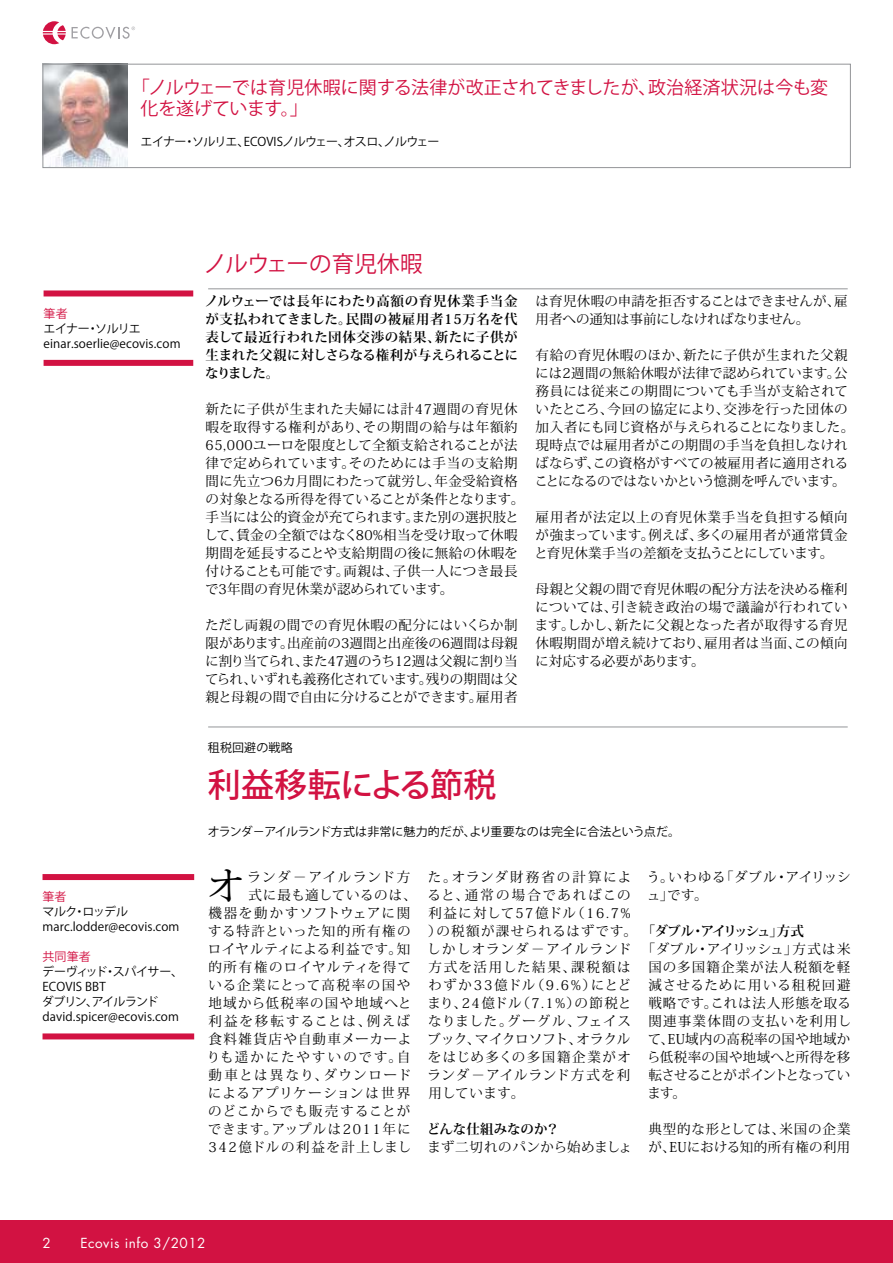
<style>
.page{position:relative;width:893px;height:1263px;background:#fff}
.page>*{position:absolute;margin:0;border:0;box-sizing:border-box;transform-origin:0 0}
.t1{font:37.8px "Koz Min Pro";color:#000}
.t2{font:500 33px "Koz Go Pro";color:#d21242}
.t3{font:22.5px "Koz Go Pro";color:#d21242}
.t4{font:18px/21px "Koz Go Pro";letter-spacing:-.01em;color:#d21242}
.t5{font:13.5px/18px "Koz Min Pro";letter-spacing:.025em;color:#000}
.t6{font:13.5px/18px "Koz Min Pro";letter-spacing:.085em;color:#000}
.t7{font:700 13.5px/18px "Koz Min Pro";color:#000;text-align:justify}
.t8{font:13.5px/18px "Koz Min Pro";letter-spacing:-.01em;color:#000}
.t9{font:13.5px "Koz Min Pro";letter-spacing:.09em;color:#000}
.t10{font:13.5px "Koz Min Pro";letter-spacing:.11em;color:#000}
.t11{font:13.5px "Koz Min Pro";letter-spacing:.08em;color:#000}
.t12{font:13.5px "Futura";letter-spacing:.04em;color:#fff}
.t13{font:13.5px "Koz Min Pro";letter-spacing:.045em;color:#000}
.t14{font:13.5px "Koz Min Pro";letter-spacing:.115em;color:#000}
.t15{font:13.5px "Koz Min Pro";letter-spacing:.105em;color:#000}
.t16{font:13.5px "Koz Min Pro";letter-spacing:.135em;color:#000}
.t17{font:13.5px "Koz Min Pro";letter-spacing:.14em;color:#000}
.t18{font:13.5px "Koz Min Pro";letter-spacing:.13em;color:#000}
.t19{font:13.5px "Koz Min Pro";letter-spacing:.055em;color:#000}
.t20{font:12px/15px "Koz Go Pro";letter-spacing:.01em;color:#000}
.t21{font:12px "Koz Go Pro";letter-spacing:-.05em;color:#000}
.t22{font:12px "Koz Go Pro";letter-spacing:.01em;color:#d21242}
.s1{font-weight:700}
</style>
<div class="page">
<div style="left:0;top:1220px;width:893px;height:43px;background:#d21242"></div>
<svg style="left:72px;top:27px;width:63px;height:12px"></svg>
<svg style="left:43px;top:21px;width:23px;height:23px"></svg>
<img style="left:45px;top:66px;width:83px;height:100px">
<div style="left:43px;top:874px;width:151px;height:6px;background:#d21242"></div>
<div style="left:43px;top:1033px;width:151px;height:6px;background:#d21242"></div>
<div style="left:44px;top:290px;width:149px;height:6px;background:#d21242"></div>
<div style="left:44px;top:360px;width:149px;height:6px;background:#d21242"></div>
<div style="left:43px;top:64px;width:808px;height:104px;border:1px solid #939598"></div>
<hr style="left:208px;top:288px;width:640px;height:1px;background:#939598">
<hr style="left:208px;top:727px;width:640px;height:1px;background:#939598">
<h3 class="t4" style="left:141px;top:77px;width:689px;text-indent:-9px">「ノルウェーでは育児休暇に関する法律が改正されてきましたが、政治経済状況は今も変化を遂げています。」</h3>
<p class="t21" style="left:140px;top:134px;width:300px">エイナー・ソルリエ、ECOVISノルウェー、オスロ、ノルウェー</p>
<p class="t22" style="left:44px;top:306px;width:26px">筆者</p>
<p class="t20" style="left:43px;top:321px;width:139px">エイナー・ソルリエeinar.soerlie@ecovis.com</p>
<p class="t22" style="left:43px;top:889px;width:26px">筆者</p>
<p class="t20" style="left:43px;top:905px;width:138px">マルク・ロッデルmarc.lodder@ecovis.com</p>
<p class="t22" style="left:43px;top:949px;width:50px">共同筆者</p>
<p class="t20" style="left:42px;top:965px;width:143px">デーヴィッド・スパイサー、<br>ECOVIS BBT<br>ダブリン、アイルランドdavid.spicer@ecovis.com</p>
<h3 class="t3" style="left:204px;top:249px;width:220px">ノルウェーの育児休暇</h3>
<p class="t7" style="left:205px;top:291px;width:315px">ノルウェーでは長年にわたり高額の育児休業手当金が支払われてきました。民間の被雇用者15万名を代表して最近行われた団体交渉の結果、新たに子供が生まれた父親に対しさらなる権利が与えられることになりました。</p>
<p class="t5" style="left:204px;top:400px;width:321px">新たに子供が生まれた夫婦には計47週間の育児休暇を取得する権利があり、その期間の給与は年額約<br>65,000ユーロを限度として全額支給されることが法律で定められています。そのためには手当の支給期間に先立つ6カ月間にわたって就労し、年金受給資格の対象となる所得を得ていることが条件となります。手当には公的資金が充てられます。また別の選択肢として、賃金の全額ではなく80%相当を受け取って休暇期間を延長することや支給期間の後に無給の休暇を付けることも可能です。両親は、子供一人につき最長で3年間の育児休業が認められています。</p>
<p class="t5" style="left:205px;top:616px;width:314px;text-align:justify">ただし両親の間での育児休暇の配分にはいくらか制限があります。出産前の3週間と出産後の6週間は母親に割り当てられ、また47週のうち12週は父親に割り当てられ、いずれも義務化されています。残りの期間は父親と母親の間で自由に分けることができます。雇用者</p>
<p class="t8" style="left:535px;top:292px;width:314px">は育児休暇の申請を拒否することはできませんが、雇用者への通知は事前にしなければなりません。</p>
<p class="t5" style="left:535px;top:346px;width:321px">有給の育児休暇のほか、新たに子供が生まれた父親には2週間の無給休暇が法律で認められています。公務員には従来この期間についても手当が支給されていたところ、今回の協定により、交渉を行った団体の加入者にも同じ資格が与えられることになりました。現時点では雇用者がこの期間の手当を負担しなければならず、この資格がすべての被雇用者に適用されることになるのではないかという憶測を呼んでいます。</p>
<p class="t5" style="left:534px;top:507px;width:315px;text-align:justify">雇用者が法定以上の育児休業手当を負担する傾向が強まっています。例えば、多くの雇用者が通常賃金と育児休業手当の差額を支払うことにしています。</p>
<p class="t5" style="left:535px;top:579px;width:314px;text-align:justify">母親と父親の間で育児休暇の配分方法を決める権利については、引き続き政治の場で議論が行われています。しかし、新たに父親となった者が取得する育児休暇期間が増え続けており、雇用者は当面、この傾向に対応する必要があります。</p>
<p class="t20" style="left:208px;top:741px;width:86px">租税回避の戦略</p>
<h2 class="t2" style="left:208px;top:764px;width:290px">利益移転による節税</h2>
<p class="t20" style="left:208px;top:825px;width:474px">オランダ－アイルランド方式は非常に魅力的だが、より重要なのは完全に合法という点だ。</p>
<h1 class="t1" style="left:207px;top:859px;width:39px">オ</h1>
<p class="t9" style="left:248px;top:867px;width:164px">ランダ－アイルランド方</p>
<p class="t5" style="left:248px;top:886px;width:170px">式に最も適しているのは、</p>
<p class="t9" style="left:208px;top:903px;width:204px">機器を動かすソフトウェアに関</p>
<p class="t6" style="left:208px;top:922px;width:204px">する特許といった知的所有権の</p>
<p class="t13" style="left:208px;top:939px;width:204px">ロイヤルティによる利益です。知</p>
<p class="t9" style="left:208px;top:957px;width:204px">的所有権のロイヤルティを得て</p>
<p class="t10" style="left:208px;top:975px;width:203px">いる企業にとって高税率の国や</p>
<p class="t15" style="left:208px;top:993px;width:205px">地域から低税率の国や地域へと</p>
<p class="t16" style="left:208px;top:1011px;width:204px">利益を移転することは、例えば</p>
<p class="t11" style="left:208px;top:1029px;width:204px">食料雑貨店や自動車メーカーよ</p>
<p class="t17" style="left:207px;top:1047px;width:205px">りも遥かにたやすいのです。自</p>
<p class="t18" style="left:208px;top:1065px;width:204px">動車とは異なり、ダウンロード</p>
<p class="t19" style="left:208px;top:1083px;width:204px">によるアプリケーションは世界</p>
<p class="t11" style="left:208px;top:1101px;width:204px">のどこからでも販売することが</p>
<p class="t10" style="left:208px;top:1119px;width:205px">できます。アップルは2011年に</p>
<p class="t14" style="left:208px;top:1137px;width:204px">342億ドルの利益を計上しまし</p>
<p class="t5" style="left:647px;top:867px;width:205px">う。いわゆる「ダブル・アイリッシュ」です。</p>
<p class="t6" style="left:427px;top:868px;width:378px">た。オランダ財務省の計算によ<br>ると、通常の場合であればこの<br>利益に対して57億ドル（16.7%<br>）の税額が課せられるはずです。<span class="s1">「ダブル・アイリッシュ」方式</span>しかしオランダ－アイルランド<br>方式を活用した結果、課税額は<br>わずか33億ドル（9.6%）にとど<br>まり、24億ドル（7.1%）の節税と<br>なりました。グーグル、フェイス<br>ブック、マイクロソフト、オラクル<br>をはじめ多くの多国籍企業がオ<br>ランダ－アイルランド方式を利<br>用しています。</p>
<p class="t7" style="left:427px;top:1119px;width:134px">どんな仕組みなのか？</p>
<p class="t5" style="left:428px;top:1137px;width:206px">まず二切れのパンから始めましょ</p>
<p class="t5" style="left:647px;top:939px;width:206px;text-align:justify;text-indent:-5px">「ダブル・アイリッシュ」方式は米国の多国籍企業が法人税額を軽減させるために用いる租税回避戦略です。これは法人形態を取る関連事業体間の支払いを利用して、EU域内の高税率の国や地域から低税率の国や地域へと所得を移転させることがポイントとなっています。</p>
<p class="t5" style="left:648px;top:1119px;width:204px">典型的な形としては、米国の企業が、EUにおける知的所有権の利用</p>
<p class="t12" style="left:43px;top:1234px;width:10px">2</p>
<p class="t12" style="left:80px;top:1234px;width:127px">Ecovis info 3/2012</p>
</div>
